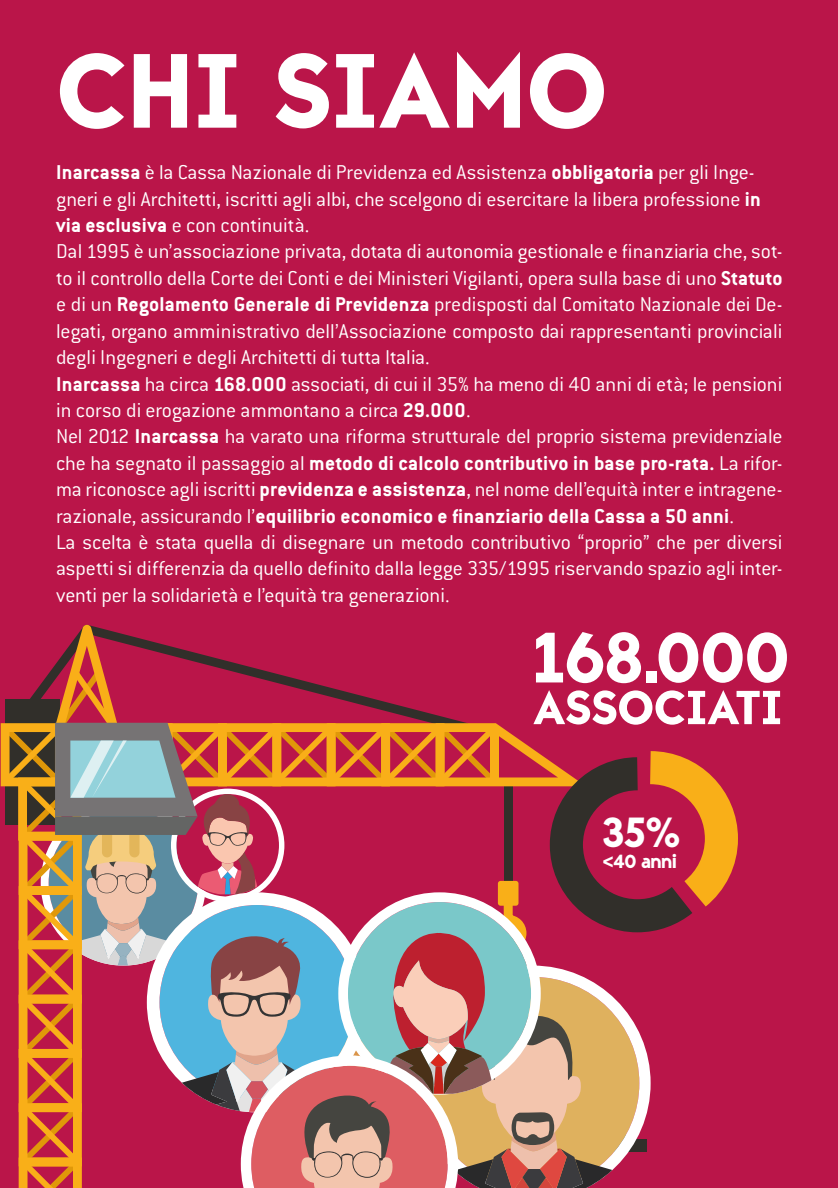
<style>
.page{position:relative;width:838px;height:1188px;background:#fff}
.page>*{position:absolute;margin:0;border:0;box-sizing:border-box;transform-origin:0 0}
.t1{font:110.6px "Beika";color:#fff}
.t2{font:74.8px "Beika";letter-spacing:-.01em;color:#fff}
.t3{font:50px "Beika";color:#fff}
.t4{font:44.2px "Beika";color:#fff}
.t5{font:300 22px/26.4px "Conduit ITC";letter-spacing:-.005em;color:#fff}
.t6{font:20px "Beika";letter-spacing:-.03em;color:#fff}
.s1{font-weight:700}
</style>
<div class="page">
<div style="left:0;top:0;width:837px;height:1188px;background:#ba1549"></div>
<svg style="left:0;top:625px;width:738px;height:563px"></svg>
<h1 class="t1" style="left:57px;top:29px;width:552px">CHI SIAMO</h1>
<p class="t5" style="left:56px;top:159px;width:727px"><span class="s1">Inarcassa</span> è la Cassa Nazionale di Previdenza ed Assistenza <span class="s1">obbligatoria</span> per gli Inge&shy;gneri e gli Architetti, iscritti agli albi, che scelgono di esercitare la libera professione <span class="s1">in via esclusiva</span> e con continuità.<br>Dal 1995 è un’associazione privata, dotata di autonomia gestionale e finanziaria che, sot&shy;to il controllo della Corte dei Conti e dei Ministeri Vigilanti, opera sulla base di uno <span class="s1">Statuto </span>e di un <span class="s1">Regolamento Generale di Previdenza</span> predisposti dal Comitato Nazionale dei De&shy;legati, organo amministrativo dell’Associazione composto dai rappresentanti provinciali degli Ingegneri e degli Architetti di tutta Italia.<br><span class="s1">Inarcassa</span> ha circa <span class="s1">168.000</span> associati, di cui il 35% ha meno di 40 anni di età; le pensioni in corso di erogazione ammontano a circa <span class="s1">29.000</span>.<br>Nel 2012 <span class="s1">Inarcassa</span> ha varato una riforma strutturale del proprio sistema previdenziale che ha segnato il passaggio al <span class="s1">metodo di calcolo contributivo in base pro-rata.</span> La rifor&shy;ma riconosce agli iscritti <span class="s1">previdenza e assistenza</span>, nel nome dell’equità inter e intragene&shy;razionale, assicurando l’<span class="s1">equilibrio economico e finanziario della Cassa a 50 anni</span>.<br>La scelta è stata quella di disegnare un metodo contributivo “proprio” che per diversi aspetti si differenzia da quello definito dalla legge 335/1995 riservando spazio agli inter&shy;venti per la solidarietà e l’equità tra generazioni.</p>
<h2 class="t2" style="left:532px;top:616px;width:258px">168.000</h2>
<h3 class="t3" style="left:533px;top:679px;width:250px">ASSOCIATI</h3>
<h3 class="t4" style="left:602px;top:807px;width:80px">35%</h3>
<p class="t6" style="left:602px;top:850px;width:76px">&lt;40 anni</p>
</div>
